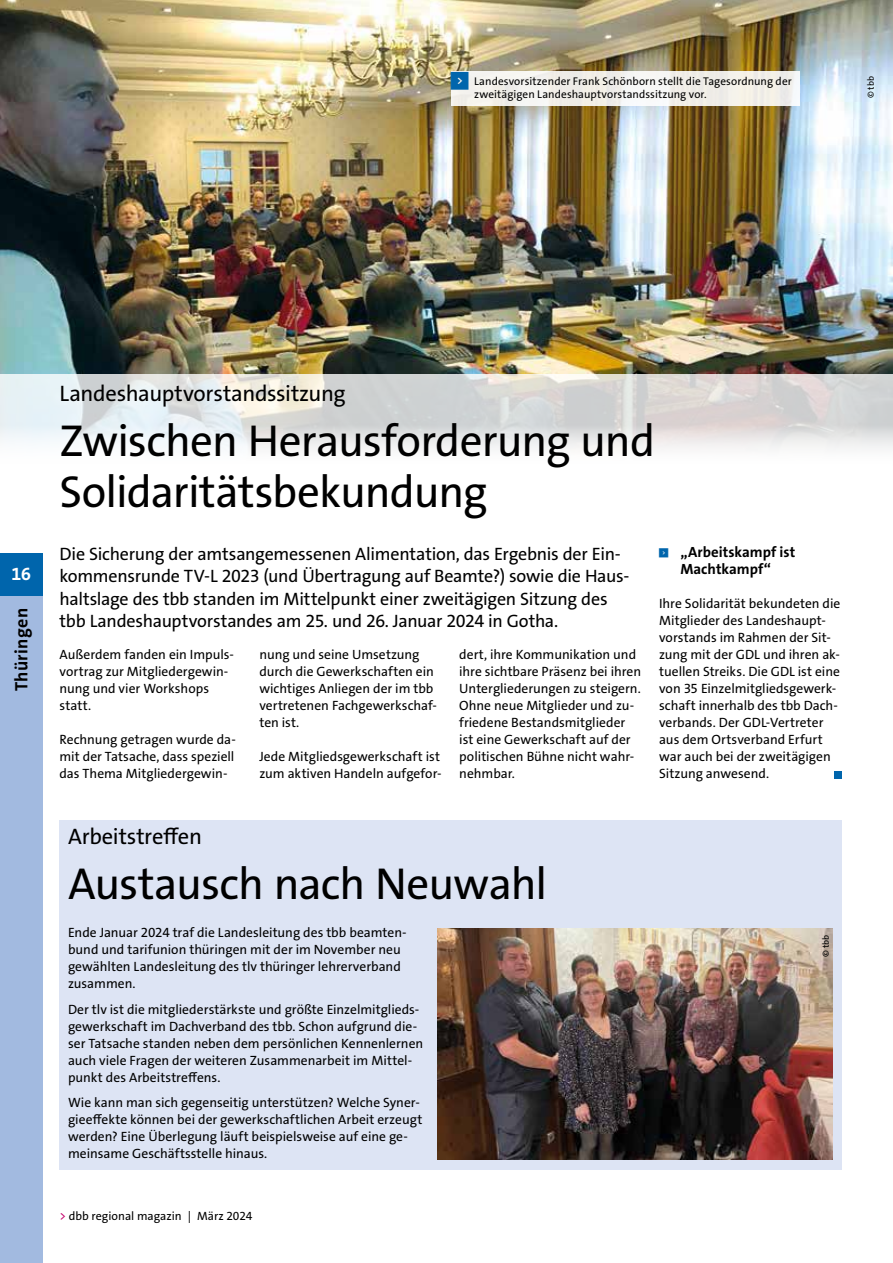
<style>
.page{position:relative;width:893px;height:1263px;background:#fff}
.page>*{position:absolute;margin:0;border:0;box-sizing:border-box;transform-origin:0 0}
.t1{font:45px/51px "The Sans Os F";letter-spacing:-.02em;color:#000}
.t2{font:22.5px "The Sans Os F";letter-spacing:-.01em;color:#000}
.t3{font:18px/22.5px "The Sans Os F";letter-spacing:-.015em;color:#000}
.t4{font:700 18px "The Sans Os F";letter-spacing:.02em;color:#000}
.t5{font:700 18px "The Sans Os F";color:#fff}
.t6{font:700 14.85px/17px "The Sans Os F";color:#000}
.t7{font:13.5px/17px "The Sans Os F";color:#000}
.t8{font:12px "The Sans Os F";color:#000}
.t9{font:11.25px/13.5px "The Sans Os F";letter-spacing:.005em;color:#000}
.t10{font:9px "The Sans Os F";letter-spacing:.01em;color:#000}
.t11{font:5.85px "Top Numbers";color:#0065ac}
.s1{font-family:"Top Numbers";color:#0065ac}
.s2{color:#c3006b}
</style>
<div class="page">
<img style="left:0;top:0;width:893px;height:374px">
<svg style="left:451px;top:72px;width:348px;height:34px;fill:#f3f0e9"></svg>
<svg style="left:0;top:374px;width:893px;height:75px;background:#dfe0e0"></svg>
<div style="left:835px;top:771px;width:7px;height:7px;background:#0065ac"></div>
<div style="left:60px;top:820px;width:782px;height:349px;background:#dde4f4"></div>
<img style="left:438px;top:928px;width:395px;height:231px">
<div style="left:0;top:595px;width:43px;height:668px;background:#a2bae0"></div>
<div style="left:0;top:553px;width:43px;height:42px;background:#0065ac"></div>
<p class="t9" style="left:474px;top:74px;width:319px;text-indent:-23px"><span class="s1">&lt;</span> Landesvorsitzender Frank Schönborn stellt die Tagesordnung der zweitägigen Landeshauptvorstandssitzung vor.</p>
<p class="t10" style="left:865px;top:98px;width:24px;rotate:-90deg">© tbb</p>
<h3 class="t5" style="left:12px;top:562px;width:21px">16</h3>
<h3 class="t4" style="left:10px;top:691px;width:85px;rotate:-90deg">Thüringen</h3>
<h2 class="t2" style="left:60px;top:379px;width:288px">Landeshauptvorstandssitzung</h2>
<h1 class="t1" style="left:60px;top:416px;width:597px">Zwischen Herausforderung und<br>Solidaritätsbekundung</h1>
<p class="t3" style="left:60px;top:542px;width:571px">Die Sicherung der amtsangemessenen Alimentation, das Ergebnis der Ein&shy;kommensrunde TV-L 2023 (und Übertragung auf Beamte?) sowie die Haus&shy;haltslage des tbb standen im Mittelpunkt einer zweitägigen Sitzung des tbb Landeshauptvorstandes am 25. und 26. Januar 2024 in Gotha.</p>
<p class="t7" style="left:60px;top:646px;width:176px">Außerdem fanden ein Impuls&shy;vortrag zur Mitgliedergewin&shy;nung und vier Workshops statt.</p>
<p class="t7" style="left:60px;top:731px;width:178px;text-align:justify">Rechnung getragen wurde da&shy;mit der Tatsache, dass speziell das Thema Mitgliedergewin-</p>
<p class="t11" style="left:659px;top:548px;width:11px">&lt;</p>
<p class="t6" style="left:680px;top:544px;width:116px">„Arbeitskampf ist<br>Machtkampf“</p>
<p class="t7" style="left:659px;top:595px;width:183px">Ihre Solidarität bekundeten die<br>Mitglieder des Landeshaupt&shy;vorstands im Rahmen der Sit&shy;zung mit der GDL und ihren ak&shy;tuellen Streiks. Die GDL ist eine von 35 Einzelmitgliedsgewerk&shy;schaft innerhalb des tbb Dach&shy;verbands. Der GDL-Vertreter aus dem Ortsverband Erfurt war auch bei der zweitägigen<br>Sitzung anwesend.</p>
<p class="t7" style="left:259px;top:646px;width:179px">nung und seine Umsetzung durch die Gewerkschaften ein wichtiges Anliegen der im tbb vertretenen Fachgewerkschaf&shy;ten ist.</p>
<p class="t7" style="left:259px;top:748px;width:184px">Jede Mitgliedsgewerkschaft ist zum aktiven Handeln aufgefor-</p>
<p class="t7" style="left:459px;top:646px;width:183px">dert, ihre Kommunikation und ihre sichtbare Präsenz bei ihren<br>Untergliederungen zu steigern.<br>Ohne neue Mitglieder und zu&shy;friedene Bestandsmitglieder ist eine Gewerkschaft auf der politischen Bühne nicht wahr&shy;nehmbar.</p>
<h2 class="t2" style="left:68px;top:821px;width:135px">Arbeitstreffen</h2>
<h1 class="t1" style="left:68px;top:858px;width:481px">Austausch nach Neuwahl</h1>
<p class="t7" style="left:68px;top:924px;width:340px">Ende Januar 2024 traf die Landesleitung des tbb beamten&shy;bund und tarifunion thüringen mit der im November neu gewählten Landesleitung des tlv thüringer lehrerverband zusammen.</p>
<p class="t7" style="left:68px;top:1001px;width:357px">Der tlv ist die mitgliederstärkste und größte Einzelmitglieds&shy;gewerkschaft im Dachverband des tbb. Schon aufgrund die&shy;ser Tatsache standen neben dem persönlichen Kennenlernen auch viele Fragen der weiteren Zusammenarbeit im Mittel&shy;punkt des Arbeitstreffens.</p>
<p class="t7" style="left:68px;top:1094px;width:356px">Wie kann man sich gegenseitig unterstützen? Welche Syner&shy;gieeffekte können bei der gewerkschaftlichen Arbeit erzeugt werden? Eine Überlegung läuft beispielsweise auf eine ge&shy;meinsame Geschäftsstelle hinaus.</p>
<p class="t8" style="left:60px;top:1208px;width:194px"><span class="s2">&gt;</span> dbb regional magazin | März 2024</p>
<p class="t10" style="left:820px;top:957px;width:24px;rotate:-90deg">© tbb</p>
</div>
